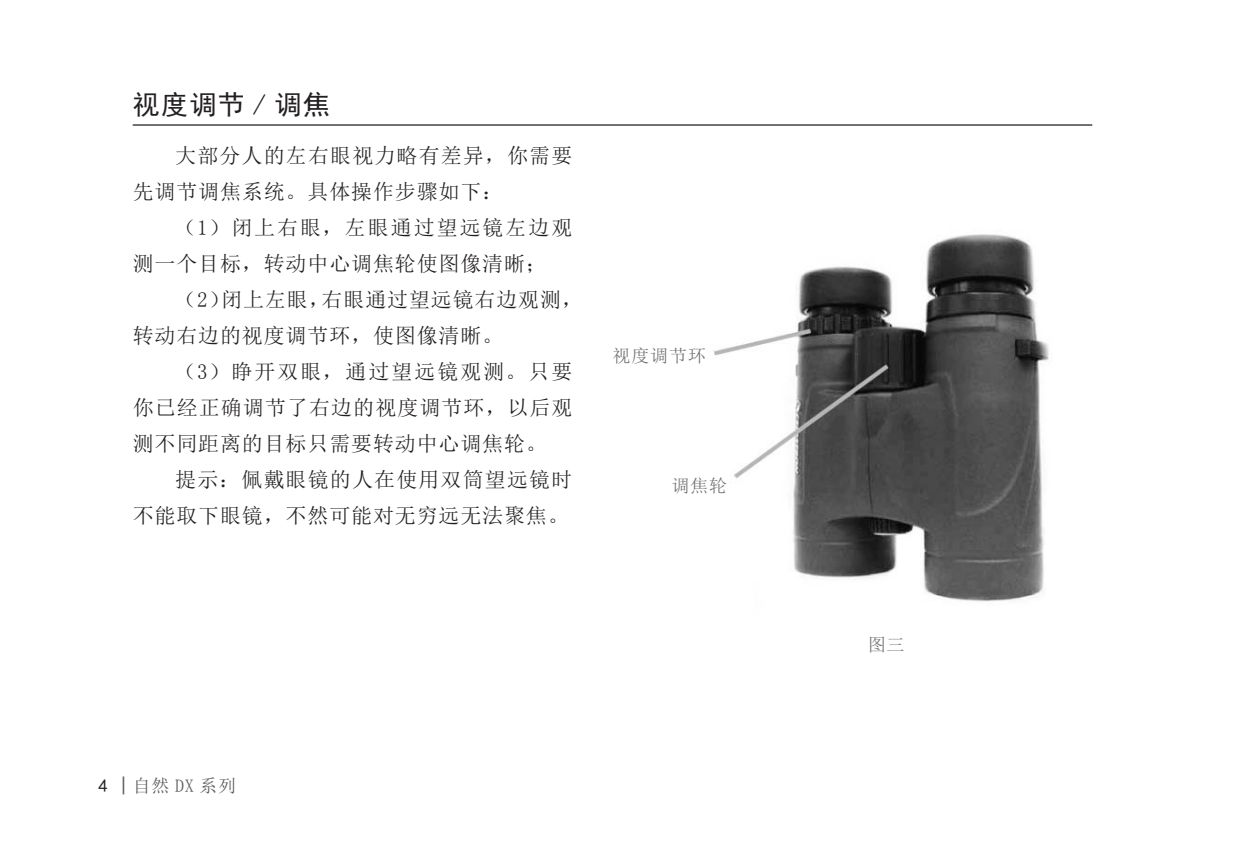
<style>
.page{position:relative;width:1242px;height:859px;background:#fff}
.page>*{position:absolute;margin:0;border:0;box-sizing:border-box;transform-origin:0 0}
.t1{font:27px "Sim Hei";letter-spacing:.05em;color:#231f20}
.正文{font:21px/36px "Sim Sun";letter-spacing:.04em;color:#231f20}
.说明{font:18px "Sim Sun";letter-spacing:.05em;color:#6c6d70}
.t2{font:18px "Sim Sun";letter-spacing:.05em;color:#57585a}
.s1{font-family:"Sim Hei";color:#231f20}
.s2{font-family:"Sim Hei"}
</style>
<div class="page">
<hr style="left:133px;top:124px;width:959px;height:2px;background:#231f20">
<img style="left:713px;top:234px;width:336px;height:368px">
<p class="t1" style="left:133px;top:90px;width:199px">视度调节 / 调焦</p>
<p class="正文" style="left:133px;top:137px;width:441px;text-indent:43px">大部分人的左右眼视力略有差异，你需要先调节调焦系统。具体操作步骤如下：</p>
<p class="正文" style="left:133px;top:209px;width:441px;text-indent:43px">（1）闭上右眼，左眼通过望远镜左边观测一个目标，转动中心调焦轮使图像清晰；</p>
<p class="正文" style="left:133px;top:281px;width:452px;text-indent:43px">（2）闭上左眼，右眼通过望远镜右边观测，转动右边的视度调节环，使图像清晰。</p>
<p class="正文" style="left:133px;top:353px;width:441px;text-align:justify;text-indent:43px">（3）睁开双眼，通过望远镜观测。只要你已经正确调节了右边的视度调节环，以后观测不同距离的目标只需要转动中心调焦轮。</p>
<p class="正文" style="left:133px;top:461px;width:441px;text-align:right">提示：佩戴眼镜的人在使用双筒望远镜时<br>不能取下眼镜，不然可能对无穷远无法聚焦。</p>
<p class="说明" style="left:612px;top:347px;width:95px">视度调节环</p>
<p class="说明" style="left:671px;top:476px;width:57px">调焦轮</p>
<p class="t2" style="left:98px;top:776px;width:139px"><span class="s1">4</span> <span class="s2">|</span>自然DX系列</p>
<p class="说明" style="left:867px;top:636px;width:38px">图三</p>
</div>
